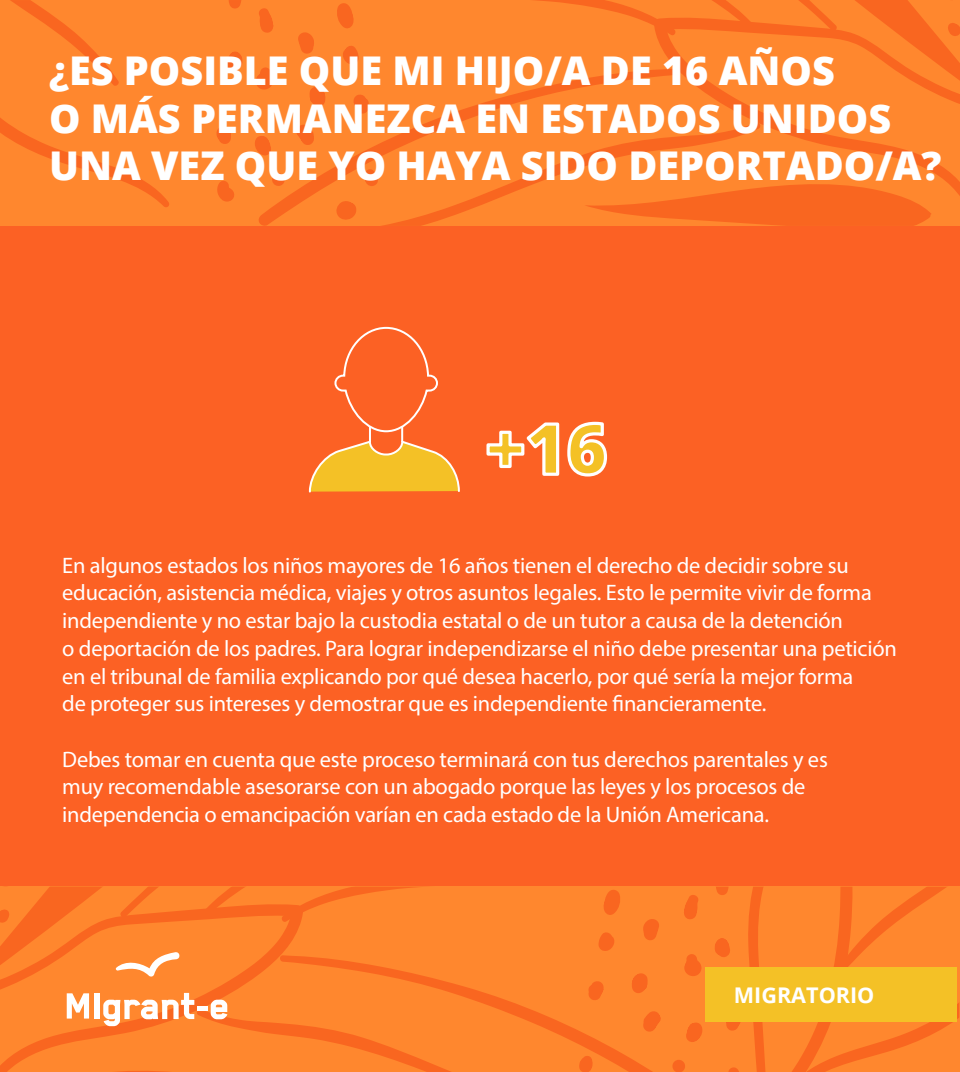
<style>
.page{position:relative;width:960px;height:1072px;background:#fff}
.page>*{position:absolute;margin:0;border:0;box-sizing:border-box;transform-origin:0 0}
.t1{font:800 70.2px "Open Sans";color:#f4c126}
.t2{font:800 39.6px/47.5px "Open Sans";color:#fff}
.t3{font:22.44px/27.7px "Myriad Pro";letter-spacing:-.01em;color:#fff}
.t4{font:700 21.6px "Open Sans";color:#fff}
</style>
<div class="page">
<div style="left:0;top:0;width:960px;height:1035px;background:#fc6124"></div>
<div style="left:0;top:0;width:960px;height:226px;background:#ff872e"></div>
<svg style="left:741px;top:114px;width:219px;height:82px"></svg>
<svg style="left:259px;top:114px;width:223px;height:112px"></svg>
<svg style="left:296px;top:124px;width:19px;height:22px"></svg>
<svg style="left:335px;top:201px;width:22px;height:20px"></svg>
<svg style="left:255px;top:135px;width:17px;height:21px"></svg>
<svg style="left:272px;top:173px;width:13px;height:13px"></svg>
<svg style="left:229px;top:0;width:12px;height:9px"></svg>
<svg style="left:227px;top:51px;width:16px;height:20px"></svg>
<svg style="left:216px;top:126px;width:15px;height:18px"></svg>
<svg style="left:217px;top:181px;width:17px;height:21px"></svg>
<svg style="left:256px;top:0;width:704px;height:114px"></svg>
<svg style="left:365px;top:121px;width:567px;height:105px"></svg>
<svg style="left:0;top:0;width:169px;height:207px"></svg>
<div style="left:0;top:886px;width:960px;height:185px;background:#ff872e"></div>
<svg style="left:716px;top:886px;width:13px;height:9px"></svg>
<svg style="left:715px;top:938px;width:15px;height:19px"></svg>
<svg style="left:726px;top:1021px;width:15px;height:9px"></svg>
<svg style="left:729px;top:1067px;width:10px;height:4px"></svg>
<svg style="left:748px;top:886px;width:211px;height:185px"></svg>
<div style="left:705px;top:967px;width:252px;height:54px;background:#f4c126"></div>
<svg style="left:0;top:886px;width:703px;height:185px"></svg>
<svg style="left:309px;top:326px;width:151px;height:166px"></svg>
<svg style="left:486px;top:421px;width:122px;height:56px"></svg>
<h2 class="t2" style="left:49px;top:50px;width:894px">¿ES POSIBLE QUE MI HIJO/A DE 16 AÑOS<br>O MÁS PERMANEZCA EN ESTADOS UNIDOS<br>UNA VEZ QUE YO HAYA SIDO DEPORTADO/A?</h2>
<h1 class="t1" style="left:486px;top:420px;width:124px">+16</h1>
<p class="t3" style="left:62px;top:553px;width:836px">En algunos estados los niños mayores de 16 años tienen el derecho de decidir sobre su educación, asistencia médica, viajes y otros asuntos legales. Esto le permite vivir de forma independiente y no estar bajo la custodia estatal o de un tutor a causa de la detención<br>o deportación de los padres. Para lograr independizarse el niño debe presentar una petición en el tribunal de familia explicando por qué desea hacerlo, por qué sería la mejor forma<br>de proteger sus intereses y demostrar que es independiente financieramente.</p>
<p class="t3" style="left:62px;top:747px;width:767px">Debes tomar en cuenta que este proceso terminará con tus derechos parentales y es muy recomendable asesorarse con un abogado porque las leyes y los procesos de independencia o emancipación varían en cada estado de la Unión Americana.</p>
<p class="t4" style="left:734px;top:983px;width:142px">MIGRATORIO</p>
</div>
